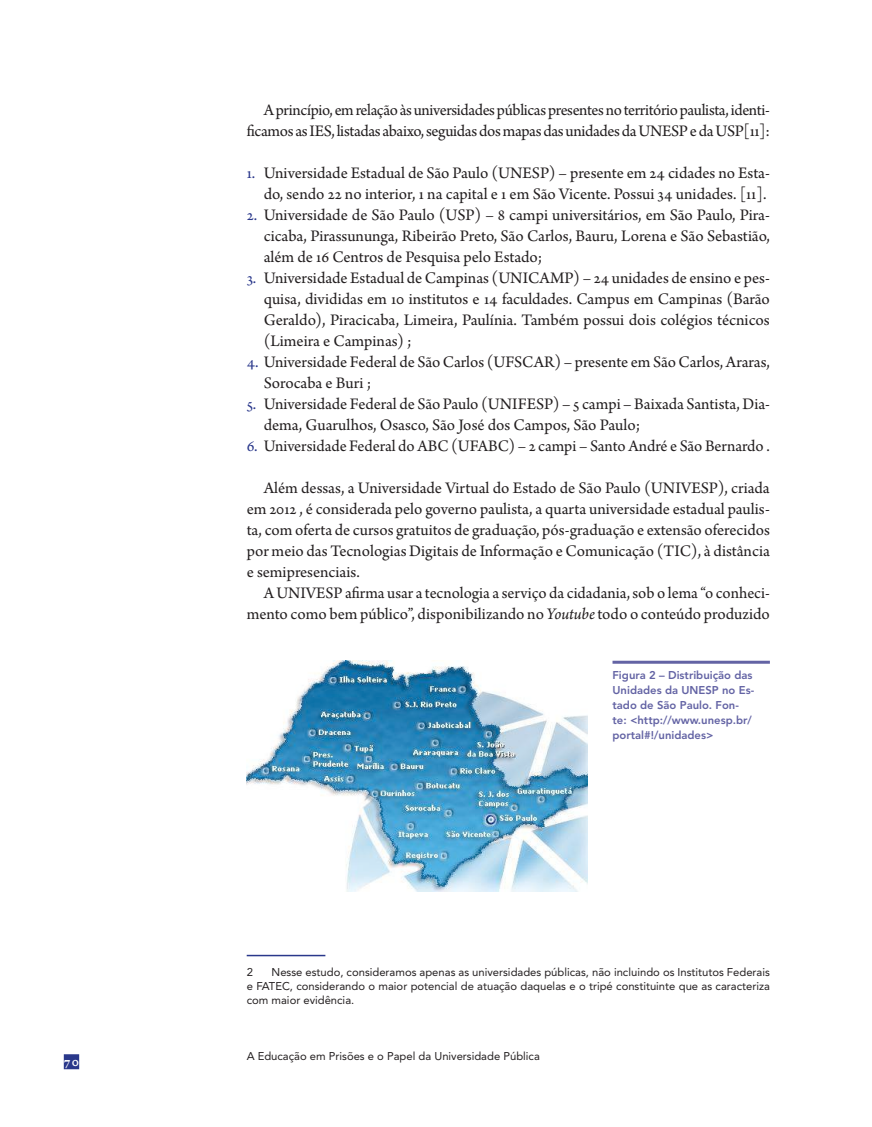
<style>
.page{position:relative;width:872px;height:1127px;background:#fff}
.page>*{position:absolute;margin:0;border:0;box-sizing:border-box;transform-origin:0 0}
.t1{font:16.95px/21px "Arno Pro";letter-spacing:-.005em;color:#231f20;text-align:right}
.t2{font:600 15px "Arno Pro";color:#fff}
.t3{font:11.25px/14.2px "Avenir LT Std";color:#231f20;text-align:justify}
.t4{font:800 11.25px/15px "Avenir LT Std";color:#6363a4}
.s1{color:#2a388b}
.s2{font-style:italic}
</style>
<div class="page">
<div style="left:64px;top:1054px;width:15px;height:15px;background:#2a388b"></div>
<hr style="left:612px;top:661px;width:158px;height:3px;background:#6363a4">
<img style="left:247px;top:661px;width:340px;height:231px">
<hr style="left:247px;top:955px;width:78px;height:1px;background:#2a388b">
<p class="t2" style="left:64px;top:1052px;width:17px">70</p>
<p class="t1" style="left:247px;top:100px;width:525px">A princípio, em relação às universidades públicas presentes no território paulista, identi&shy;ficamos as IES, listadas abaixo, seguidas dos mapas das unidades da UNESP e da USP[11]:</p>
<p class="t1" style="left:247px;top:163px;width:524px"><span class="s1">1.</span> Universidade Estadual de São Paulo (UNESP) – presente em 24 cidades no Esta&shy;do, sendo 22 no interior, 1 na capital e 1 em São Vicente. Possui 34 unidades. [11].</p>
<p class="t1" style="left:264px;top:205px;width:507px;text-align:justify;text-indent:-17px"><span class="s1">2.</span> Universidade de São Paulo (USP) – 8 campi universitários, em São Paulo, Pira&shy;cicaba, Pirassununga, Ribeirão Preto, São Carlos, Bauru, Lorena e São Sebastião, além de 16 Centros de Pesquisa pelo Estado;</p>
<p class="t1" style="left:264px;top:268px;width:508px;text-align:justify;text-indent:-17px"><span class="s1">3.</span> Universidade Estadual de Campinas (UNICAMP) – 24 unidades de ensino e pes&shy;quisa, divididas em 10 institutos e 14 faculdades. Campus em Campinas (Barão Geraldo), Piracicaba, Limeira, Paulínia. Também possui dois colégios técnicos (Limeira e Campinas) ;</p>
<p class="t1" style="left:264px;top:352px;width:508px;text-align:left;text-indent:-17px"><span class="s1">4.</span> Universidade Federal de São Carlos (UFSCAR) – presente em São Carlos, Araras,<br>Sorocaba e Buri ;</p>
<p class="t1" style="left:264px;top:394px;width:507px;text-align:left;text-indent:-17px"><span class="s1">5.</span> Universidade Federal de São Paulo (UNIFESP) – 5 campi – Baixada Santista, Dia&shy;dema, Guarulhos, Osasco, São José dos Campos, São Paulo;</p>
<p class="t1" style="left:247px;top:436px;width:524px"><span class="s1">6.</span> Universidade Federal do ABC (UFABC) – 2 campi – Santo André e São Bernardo .</p>
<p class="t1" style="left:247px;top:478px;width:525px;text-align:justify;text-indent:17px">Além dessas, a Universidade Virtual do Estado de São Paulo (UNIVESP), criada em 2012 , é considerada pelo governo paulista, a quarta universidade estadual paulis&shy;ta, com oferta de cursos gratuitos de graduação, pós-graduação e extensão oferecidos por meio das Tecnologias Digitais de Informação e Comunicação (TIC), à distância e semipresenciais.</p>
<p class="t1" style="left:247px;top:583px;width:525px">A UNIVESP afirma usar a tecnologia a serviço da cidadania, sob o lema “o conheci&shy;mento como bem público”, disponibilizando no <span class="s2">Youtube</span> todo o conteúdo produzido</p>
<p class="t4" style="left:612px;top:667px;width:143px">Figura 2 – Distribuição das<br>Unidades da UNESP no Es&shy;tado de São Paulo. Fon&shy;te: &lt;http://www.unesp.br/ portal#!/unidades&gt;</p>
<p class="t3" style="left:247px;top:965px;width:525px;text-indent:25px">Nesse estudo, consideramos apenas as universidades públicas, não incluindo os Institutos Federais e FATEC, considerando o maior potencial de atuação daquelas e o tripé constituinte que as caracteriza com maior evidência.</p>
<p class="t3" style="left:247px;top:965px;width:8px">2</p>
<p class="t3" style="left:247px;top:1049px;width:295px">A Educação em Prisões e o Papel da Universidade Pública</p>
</div>
